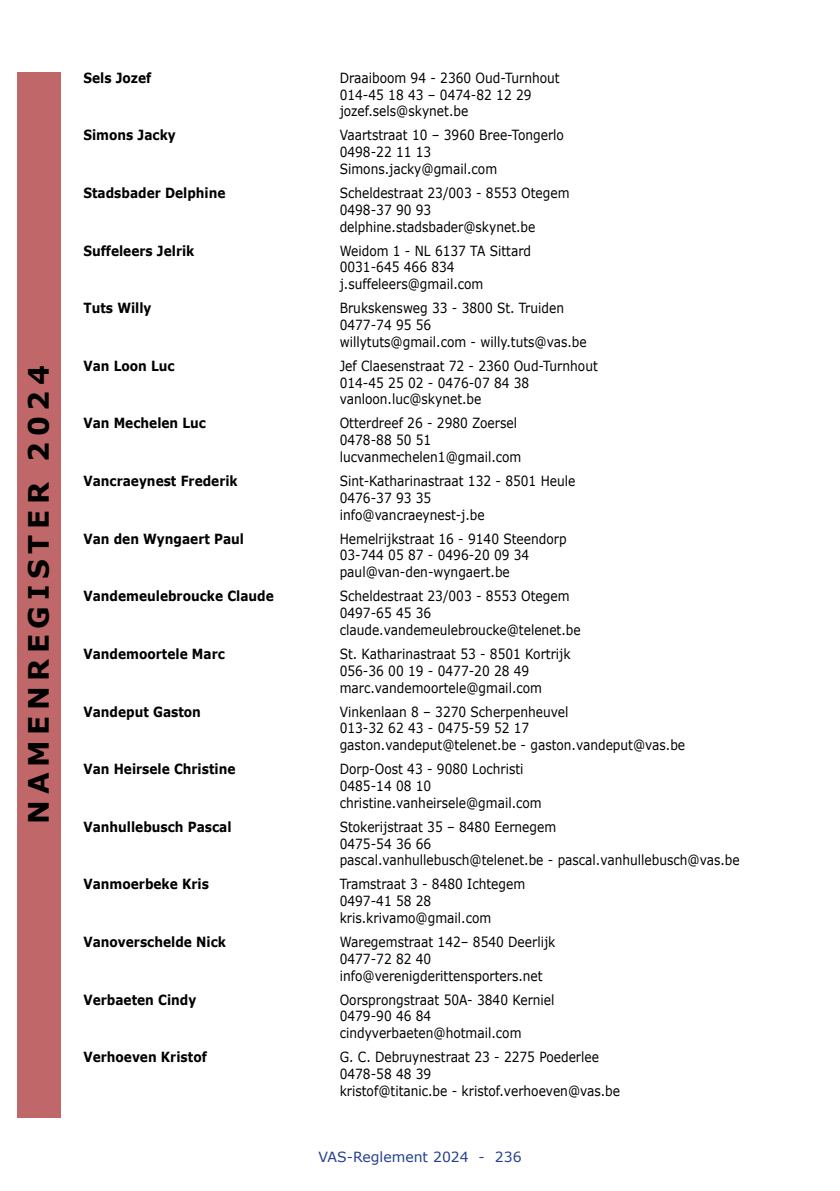
<style>
.page{position:relative;width:840px;height:1191px;background:#fff}
.page>*{position:absolute;margin:0;border:0;box-sizing:border-box;transform-origin:0 0}
.t1{font:700 28px "Verdana";letter-spacing:.2em;color:#000}
.t2{font:14px/16.8px "Verdana";color:#000;scale:.87 1}
.t3{font:700 14px "Verdana";color:#000;scale:.87 1}
.t4{font:14px "Verdana";color:#25408f}
</style>
<div class="page">
<div style="left:17px;top:72px;width:43px;height:1045px;background:#c06869"></div>
<h1 class="t1" style="left:21px;top:823px;width:460px;rotate:-90deg">NAMENREGISTER 2024</h1>
<p class="t3" style="left:83px;top:69px;width:80px">Sels Jozef</p>
<p class="t2" style="left:339px;top:69px;width:254px">Draaiboom 94 - 2360 Oud-Turnhout<br>014-45 18 43 – 0474-82 12 29 jozef.sels@skynet.be</p>
<p class="t3" style="left:83px;top:126px;width:108px">Simons Jacky</p>
<p class="t2" style="left:339px;top:127px;width:259px">Vaartstraat 10 – 3960 Bree-Tongerlo<br>0498-22 11 13<br>Simons.jacky@gmail.com</p>
<p class="t3" style="left:83px;top:184px;width:165px">Stadsbader Delphine</p>
<p class="t2" style="left:339px;top:184px;width:265px">Scheldestraat 23/003 - 8553 Otegem<br>0498-37 90 93 delphine.stadsbader@skynet.be</p>
<p class="t3" style="left:83px;top:241px;width:129px">Suffeleers Jelrik</p>
<p class="t2" style="left:339px;top:242px;width:221px">Weidom 1 - NL 6137 TA Sittard<br>0031-645 466 834 j.suffeleers@gmail.com</p>
<p class="t3" style="left:83px;top:299px;width:80px">Tuts Willy</p>
<p class="t2" style="left:339px;top:299px;width:285px">Brukskensweg 33 - 3800 St. Truiden<br>0477-74 95 56<br>willytuts@gmail.com - willy.tuts@vas.be</p>
<p class="t3" style="left:83px;top:357px;width:106px">Van Loon Luc</p>
<p class="t2" style="left:339px;top:357px;width:298px">Jef Claesenstraat 72 - 2360 Oud-Turnhout<br>014-45 25 02 - 0476-07 84 38 vanloon.luc@skynet.be</p>
<p class="t3" style="left:83px;top:414px;width:142px">Van Mechelen Luc</p>
<p class="t2" style="left:339px;top:415px;width:210px">Otterdreef 26 - 2980 Zoersel<br>0478-88 50 51 lucvanmechelen1@gmail.com</p>
<p class="t3" style="left:83px;top:472px;width:179px">Vancraeynest Frederik</p>
<p class="t2" style="left:339px;top:472px;width:272px">Sint-Katharinastraat 132 - 8501 Heule<br>0476-37 93 35 info@vancraeynest-j.be</p>
<p class="t3" style="left:83px;top:529px;width:186px">Van den Wyngaert Paul</p>
<p class="t2" style="left:339px;top:530px;width:262px">Hemelrijkstraat 16 - 9140 Steendorp<br>03-744 05 87 - 0496-20 09 34 paul@van-den-wyngaert.be</p>
<p class="t3" style="left:83px;top:587px;width:220px">Vandemeulebroucke Claude</p>
<p class="t2" style="left:339px;top:587px;width:278px">Scheldestraat 23/003 - 8553 Otegem<br>0497-65 45 36 claude.vandemeulebroucke@telenet.be</p>
<p class="t3" style="left:83px;top:645px;width:164px">Vandemoortele Marc</p>
<p class="t2" style="left:339px;top:645px;width:267px">St. Katharinastraat 53 - 8501 Kortrijk<br>056-36 00 19 - 0477-20 28 49 marc.vandemoortele@gmail.com</p>
<p class="t3" style="left:83px;top:702px;width:136px">Vandeput Gaston</p>
<p class="t2" style="left:339px;top:703px;width:398px">Vinkenlaan 8 – 3270 Scherpenheuvel<br>013-32 62 43 - 0475-59 52 17 gaston.vandeput@telenet.be - gaston.vandeput@vas.be</p>
<p class="t3" style="left:83px;top:760px;width:176px">Van Heirsele Christine</p>
<p class="t2" style="left:339px;top:760px;width:233px">Dorp-Oost 43 - 9080 Lochristi<br>0485-14 08 10 christine.vanheirsele@gmail.com</p>
<p class="t3" style="left:83px;top:817px;width:172px">Vanhullebusch Pascal</p>
<p class="t2" style="left:339px;top:818px;width:461px">Stokerijstraat 35 – 8480 Eernegem<br>0475-54 36 66<br>pascal.vanhullebusch@telenet.be - pascal.vanhullebusch@vas.be</p>
<p class="t3" style="left:83px;top:875px;width:146px">Vanmoerbeke Kris</p>
<p class="t2" style="left:339px;top:875px;width:215px">Tramstraat 3 - 8480 Ichtegem<br>0497-41 58 28 kris.krivamo@gmail.com</p>
<p class="t3" style="left:83px;top:933px;width:165px">Vanoverschelde Nick</p>
<p class="t2" style="left:339px;top:933px;width:249px">Waregemstraat 142– 8540 Deerlijk<br>0477-72 82 40 info@verenigderittensporters.net</p>
<p class="t3" style="left:83px;top:990px;width:131px">Verbaeten Cindy</p>
<p class="t2" style="left:339px;top:991px;width:248px">Oorsprongstraat 50A- 3840 Kerniel<br>0479-90 46 84 cindyverbaeten@hotmail.com</p>
<p class="t3" style="left:83px;top:1048px;width:143px">Verhoeven Kristof</p>
<p class="t2" style="left:339px;top:1048px;width:324px">G. C. Debruynestraat 23 - 2275 Poederlee<br>0478-58 48 39<br>kristof@titanic.be - kristof.verhoeven@vas.be</p>
<p class="t4" style="left:318px;top:1147px;width:204px">VAS-Reglement 2024 - 236</p>
</div>
